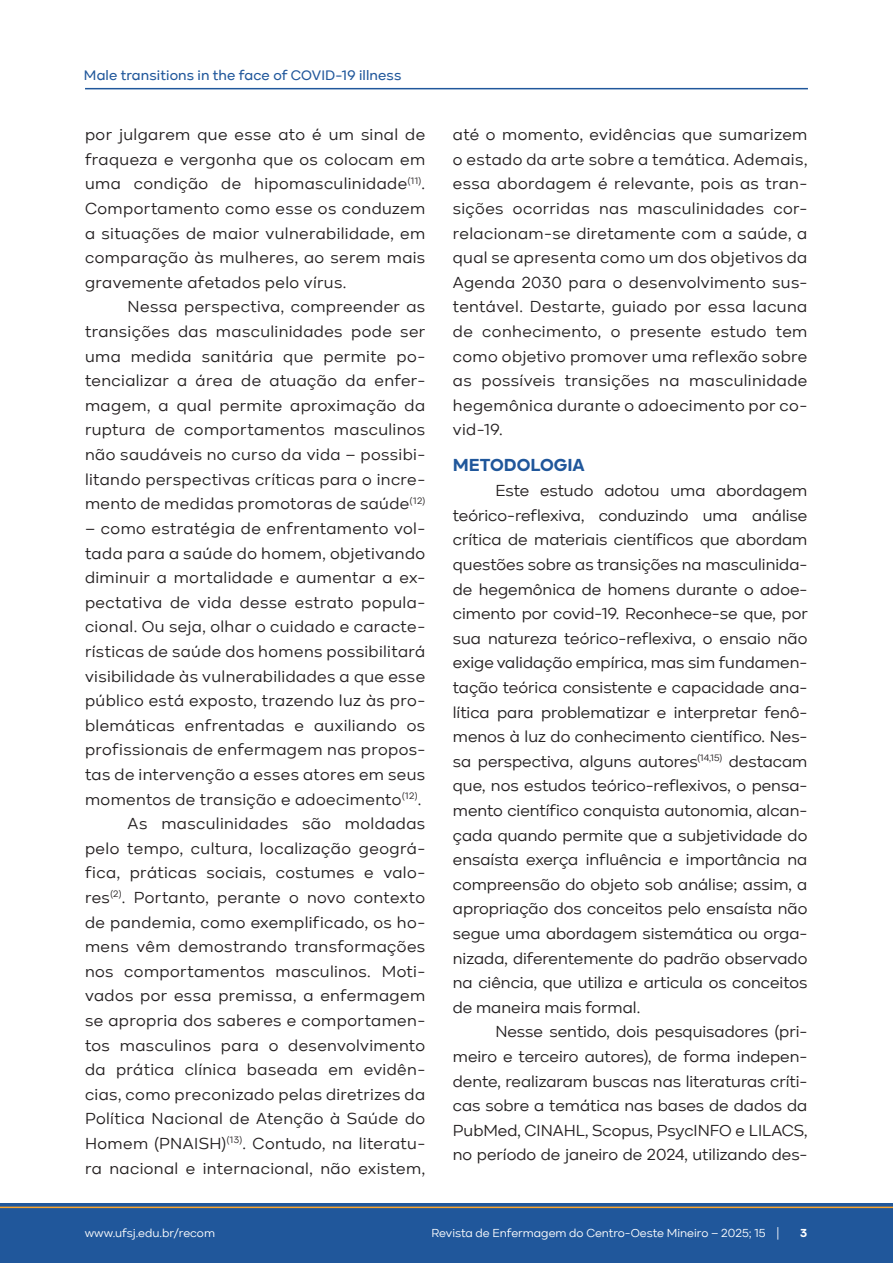
<style>
.page{position:relative;width:893px;height:1263px;background:#fff}
.page>*{position:absolute;margin:0;border:0;box-sizing:border-box;transform-origin:0 0}
.Tit_artigo{font:700 18px "Kinetika";color:#20579b}
.Texto_artigo{font:16.5px/24.6px "Kinetika";letter-spacing:.02em;color:#231f20;text-align:justify}
.t1{font:500 14.25px "Kinetika";letter-spacing:.01em;color:#20579b}
.t2{font:12px "Kinetika";color:#fff}
.t3{font:700 12px "Kinetika";color:#fff}
</style>
<div class="page">
<div style="left:0;top:1203px;width:893px;height:60px;background:#20579b"></div>
<hr style="left:0;top:1206px;width:893px;height:2px;background:#f9a42e">
<hr style="left:85px;top:88px;width:723px;height:1px;background:#20579b">
<p class="t1" style="left:84px;top:67px;width:319px">Male transitions in the face of COVID-19 illness</p>
<p class="Texto_artigo" style="left:85px;top:122px;width:342px">por julgarem que esse ato é um sinal de fraqueza e vergonha que os colocam em uma condição de hipomasculinidade<sup>(11)</sup>.<br>Comportamento como esse os conduzem a situações de maior vulnerabilidade, em comparação às mulheres, ao serem mais gravemente afetados pelo vírus.</p>
<p class="Texto_artigo" style="left:85px;top:295px;width:342px;text-indent:43px">Nessa perspectiva, compreender as transições das masculinidades pode ser uma medida sanitária que permite po&shy;tencializar a área de atuação da enfer&shy;magem, a qual permite aproximação da ruptura de comportamentos masculinos não saudáveis no curso da vida – possibi&shy;litando perspectivas críticas para o incre&shy;mento de medidas promotoras de saúde<sup>(12)</sup></p>
<p class="Texto_artigo" style="left:85px;top:516px;width:342px">– como estratégia de enfrentamento vol&shy;tada para a saúde do homem, objetivando diminuir a mortalidade e aumentar a ex&shy;pectativa de vida desse estrato popula&shy;cional. Ou seja, olhar o cuidado e caracte&shy;rísticas de saúde dos homens possibilitará visibilidade às vulnerabilidades a que esse público está exposto, trazendo luz às pro&shy;blemáticas enfrentadas e auxiliando os profissionais de enfermagem nas propos&shy;tas de intervenção a esses atores em seus momentos de transição e adoecimento<sup>(12)</sup>.</p>
<p class="Texto_artigo" style="left:85px;top:811px;width:342px;text-indent:43px">As masculinidades são moldadas pelo tempo, cultura, localização geográ&shy;fica, práticas sociais, costumes e valo&shy;res<sup>(2)</sup>. Portanto, perante o novo contexto de pandemia, como exemplificado, os ho&shy;mens vêm demostrando transformações nos comportamentos masculinos. Moti&shy;vados por essa premissa, a enfermagem se apropria dos saberes e comportamen&shy;tos masculinos para o desenvolvimento da prática clínica baseada em evidên&shy;cias, como preconizado pelas diretrizes da Política Nacional de Atenção à Saúde do Homem (PNAISH)<sup>(13)</sup>. Contudo, na literatu&shy;ra nacional e internacional, não existem,</p>
<p class="Texto_artigo" style="left:453px;top:122px;width:356px">até o momento, evidências que sumarizem o estado da arte sobre a temática. Ademais, essa abordagem é relevante, pois as tran&shy;sições ocorridas nas masculinidades cor&shy;relacionam-se diretamente com a saúde, a qual se apresenta como um dos objetivos da Agenda 2030 para o desenvolvimento sus&shy;tentável. Destarte, guiado por essa lacuna de conhecimento, o presente estudo tem como objetivo promover uma reflexão sobre as possíveis transições na masculinidade hegemônica durante o adoecimento por co&shy;vid-19.</p>
<p class="Tit_artigo" style="left:453px;top:454px;width:134px">METODOLOGIA</p>
<p class="Texto_artigo" style="left:453px;top:478px;width:356px;text-indent:43px">Este estudo adotou uma abordagem teórico-reflexiva, conduzindo uma análise crítica de materiais científicos que abordam questões sobre as transições na masculinida&shy;de hegemônica de homens durante o adoe&shy;cimento por covid-19. Reconhece-se que, por sua natureza teórico-reflexiva, o ensaio não exige validação empírica, mas sim fundamen&shy;tação teórica consistente e capacidade ana&shy;lítica para problematizar e interpretar fenô&shy;menos à luz do conhecimento científico. Nes&shy;sa perspectiva, alguns autores<sup>(14,15)</sup> destacam que, nos estudos teórico-reflexivos, o pensa&shy;mento científico conquista autonomia, alcan&shy;çada quando permite que a subjetividade do ensaísta exerça influência e importância na compreensão do objeto sob análise; assim, a apropriação dos conceitos pelo ensaísta não segue uma abordagem sistemática ou orga&shy;nizada, diferentemente do padrão observado na ciência, que utiliza e articula os conceitos de maneira mais formal.</p>
<p class="Texto_artigo" style="left:453px;top:1019px;width:356px;text-indent:43px">Nesse sentido, dois pesquisadores (pri&shy;meiro e terceiro autores), de forma indepen&shy;dente, realizaram buscas nas literaturas críti&shy;cas sobre a temática nas bases de dados da PubMed, CINAHL, Scopus, PsycINFO e LILACS, no período de janeiro de 2024, utilizando des-</p>
<p class="t2" style="left:85px;top:1226px;width:132px">www.ufsj.edu.br/recom</p>
<p class="t2" style="left:431px;top:1226px;width:349px">Revista de Enfermagem do Centro-Oeste Mineiro – 2025; 15 |</p>
<p class="t3" style="left:800px;top:1226px;width:9px">3</p>
</div>
